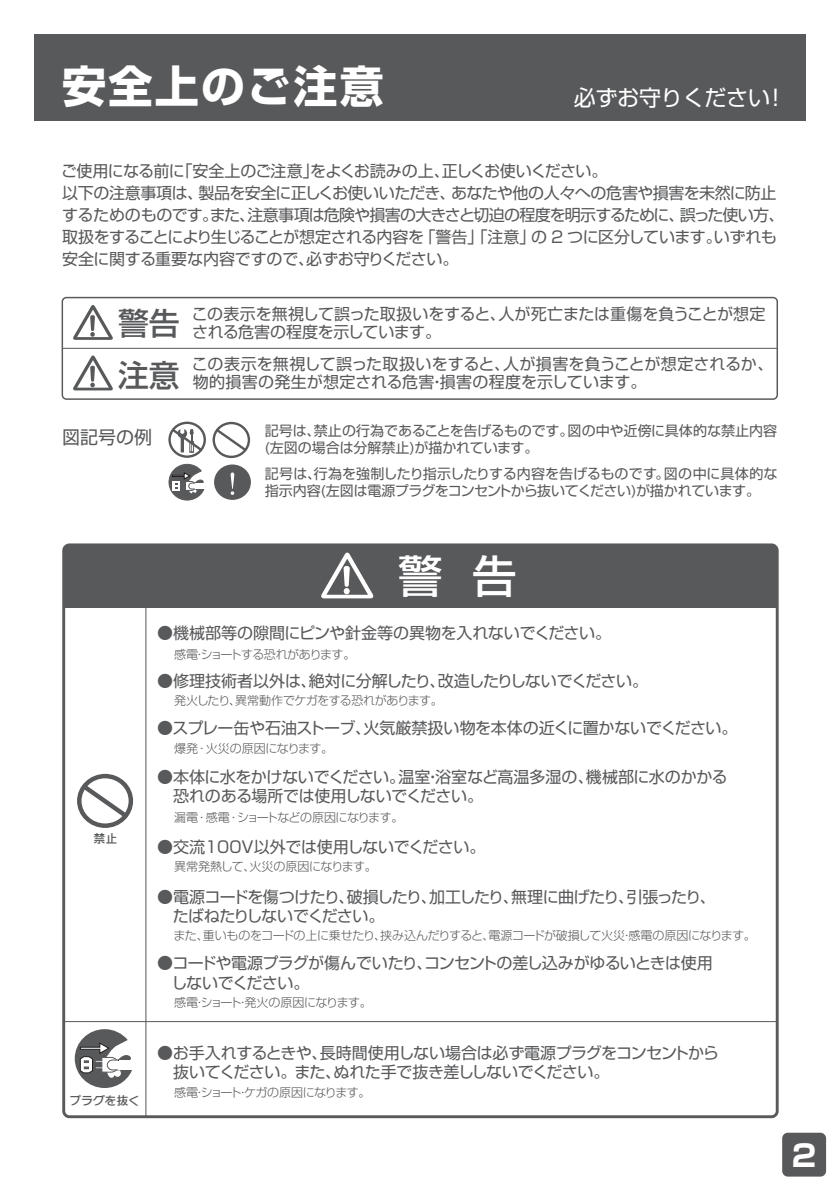
<style>
.page{position:relative;width:840px;height:1191px;background:#fff}
.page>*{position:absolute;margin:0;border:0;box-sizing:border-box;transform-origin:0 0}
.t1{font:44.4px "Shin Go Pro Medium 90 pv RKSJ H";color:#fff}
.t2{font:44px "Shin Go Pro Bold 90 pv RKSJ H";letter-spacing:.05em;color:#fff}
.t3{font:30.8px/51.2px "Shin Go Pro Medium 90 pv RKSJ H";color:#58595b}
.t4{font:30px "Shin Go Pro Bold 90 pv RKSJ H";color:#fff}
.t5{font:22px "Shin Go Pro Regular 90 pv RKSJ H";letter-spacing:-.01em;color:#fff}
.t6{font:18px "Shin Go Pro Regular 90 pv RKSJ H";color:#58595b}
.t7{font:16px/22px "Shin Go Pro Regular 90 pv RKSJ H";letter-spacing:-.03em;color:#58595b}
.t8{font:16px/18.2px "Shin Go Pro Regular 90 pv RKSJ H";letter-spacing:-.01em;color:#58595b}
.t9{font:16px/18.2px "Shin Go Pro Regular 90 pv RKSJ H";letter-spacing:.005em;color:#58595b}
.t10{font:14px/16.8px "Shin Go Pro Regular 90 pv RKSJ H";letter-spacing:-.01em;color:#58595b}
.t11{font:12px "Shin Go Pro Light 90 pv RKSJ H";letter-spacing:-.045em;color:#58595b}
.t12{font:12px "Shin Go Pro Light 90 pv RKSJ H";letter-spacing:-.02em;color:#58595b}
.t13{font:12px "Rodin NTLG Pro DB 90 pv RKSJ H";letter-spacing:-.01em;color:#58595b}
</style>
<div class="page">
<div style="left:34px;top:34px;width:771px;height:87px;background:#58595b"></div>
<div style="left:62px;top:297px;width:715px;height:103px;border:1px solid #58595b;border-radius:4px"></div>
<hr style="left:63px;top:348px;width:713px;height:1px;background:#58595b">
<svg style="left:73px;top:305px;width:40px;height:35px"></svg>
<svg style="left:73px;top:355px;width:40px;height:35px"></svg>
<div style="left:212px;top:422px;width:38px;height:36px;border:2px solid #58595b;border-radius:50%"></div>
<svg style="left:214px;top:427px;width:34px;height:26px"></svg>
<div style="left:215px;top:465px;width:35px;height:34px;background:#58595b;border-radius:50%"></div>
<div style="left:214px;top:464px;width:37px;height:36px;border:2px solid #58595b;border-radius:50%"></div>
<svg style="left:230px;top:472px;width:4px;height:23px"></svg>
<div style="left:77px;top:774px;width:56px;height:54px;border:4px solid #58595b;border-radius:50%"></div>
<svg style="left:78px;top:780px;width:54px;height:42px"></svg>
<hr style="left:145px;top:607px;width:1px;height:509px;background:#58595b">
<svg style="left:169px;top:464px;width:36px;height:36px"></svg>
<div style="left:168px;top:421px;width:38px;height:37px;border:2px solid #58595b;border-radius:50%"></div>
<svg style="left:169px;top:426px;width:36px;height:28px"></svg>
<div style="left:66px;top:547px;width:708px;height:60px;background:#58595b"></div>
<svg style="left:320px;top:552px;width:54px;height:46px"></svg>
<hr style="left:64px;top:1021px;width:712px;height:1px;background:#58595b">
<svg style="left:75px;top:1029px;width:57px;height:59px"></svg>
<div style="left:62px;top:543px;width:716px;height:575px;border:3px solid #58595b;border-radius:6px"></div>
<div style="left:781px;top:1132px;width:44px;height:44px;background:#58595b;border-radius:6px"></div>
<p class="t2" style="left:62px;top:70px;width:323px">安全上のご注意</p>
<p class="t5" style="left:573px;top:89px;width:207px">必ずお守りください!</p>
<p class="t7" style="left:61px;top:162px;width:724px">ご使用になる前に「安全上のご注意」をよくお読みの上、正しくお使いください。<br>以下の注意事項は、製品を安全に正しくお使いいただき、あなたや他の人々への危害や損害を未然に防止するためのものです。また、注意事項は危険や損害の大きさと切迫の程度を明示するために、誤った使い方、取扱をすることにより生じることが想定される内容を「警告」「注意」の 2 つに区分しています。いずれも安全に関する重要な内容ですので、必ずお守りください。</p>
<p class="t3" style="left:118px;top:302px;width:63px">警告注意</p>
<p class="t8" style="left:192px;top:306px;width:575px">この表示を無視して誤った取扱いをすると、人が死亡または重傷を負うことが想定される危害の程度を示しています。</p>
<p class="t9" style="left:192px;top:357px;width:582px">この表示を無視して誤った取扱いをすると、人が損害を負うことが想定されるか、物的損害の発生が想定される危害・損害の程度を示しています。</p>
<p class="t6" style="left:62px;top:431px;width:91px">図記号の例</p>
<p class="t10" style="left:264px;top:425px;width:514px">記号は、禁止の行為であることを告げるものです。図の中や近傍に具体的な禁止内容(左図の場合は分解禁止)が描かれています。</p>
<p class="t10" style="left:264px;top:467px;width:514px">記号は、行為を強制したり指示したりする内容を告げるものです。図の中に具体的な指示内容(左図は電源プラグをコンセントから抜いてください)が描かれています。</p>
<p class="t13" style="left:93px;top:833px;width:25px">禁止</p>
<p class="t13" style="left:69px;top:1096px;width:72px">プラグを抜く</p>
<p class="t1" style="left:398px;top:559px;width:120px">警 告</p>
<p class="t8" style="left:157px;top:626px;width:455px">●機械部等の隙間にピンや針金等の異物を入れないでください。</p>
<p class="t11" style="left:174px;top:649px;width:183px">感電・ショートする恐れがあります。</p>
<p class="t7" style="left:157px;top:671px;width:492px">●修理技術者以外は、絶対に分解したり、改造したりしないでください。</p>
<p class="t11" style="left:174px;top:695px;width:270px">発火したり、異常動作でケガをする恐れがあります。</p>
<p class="t7" style="left:157px;top:719px;width:581px">●スプレー缶や石油ストーブ、火気厳禁扱い物を本体の近くに置かないでください。</p>
<p class="t12" style="left:174px;top:743px;width:161px">爆発・火災の原因になります。</p>
<p class="t7" style="left:157px;top:770px;width:571px;line-height:19.2px">●本体に水をかけないでください。温室・浴室など高温多湿の、機械部に水のかかる　恐れのある場所では使用しないでください。</p>
<p class="t11" style="left:174px;top:813px;width:231px">漏電・感電・ショートなどの原因になります。</p>
<p class="t8" style="left:157px;top:840px;width:330px">●交流100V以外では使用しないでください。</p>
<p class="t12" style="left:174px;top:862px;width:204px">異常発熱して、火災の原因になります。</p>
<p class="t7" style="left:173px;top:889px;width:544px;line-height:19.2px;text-indent:-16px">●電源コードを傷つけたり、破損したり、加工したり、無理に曲げたり、引張ったり、たばねたりしないでください。</p>
<p class="t11" style="left:173px;top:931px;width:583px">また、重いものをコードの上に乗せたり、挟み込んだりすると、電源コードが破損して火災・感電の原因になります。</p>
<p class="t7" style="left:171px;top:956px;width:542px;line-height:19.2px;text-indent:-14px">●コードや電源プラグが傷んでいたり、コンセントの差し込みがゆるいときは使用しないでください。</p>
<p class="t11" style="left:174px;top:998px;width:199px">感電・ショート・発火の原因になります。</p>
<p class="t7" style="left:173px;top:1045px;width:547px;line-height:19.2px;text-indent:-16px">●お手入れするときや、長時間使用しない場合は必ず電源プラグをコンセントから抜いてください。また、ぬれた手で抜き差ししないでください。</p>
<p class="t11" style="left:174px;top:1088px;width:198px">感電・ショート・ケガの原因になります。</p>
<p class="t4" style="left:791px;top:1144px;width:26px">2</p>
</div>
